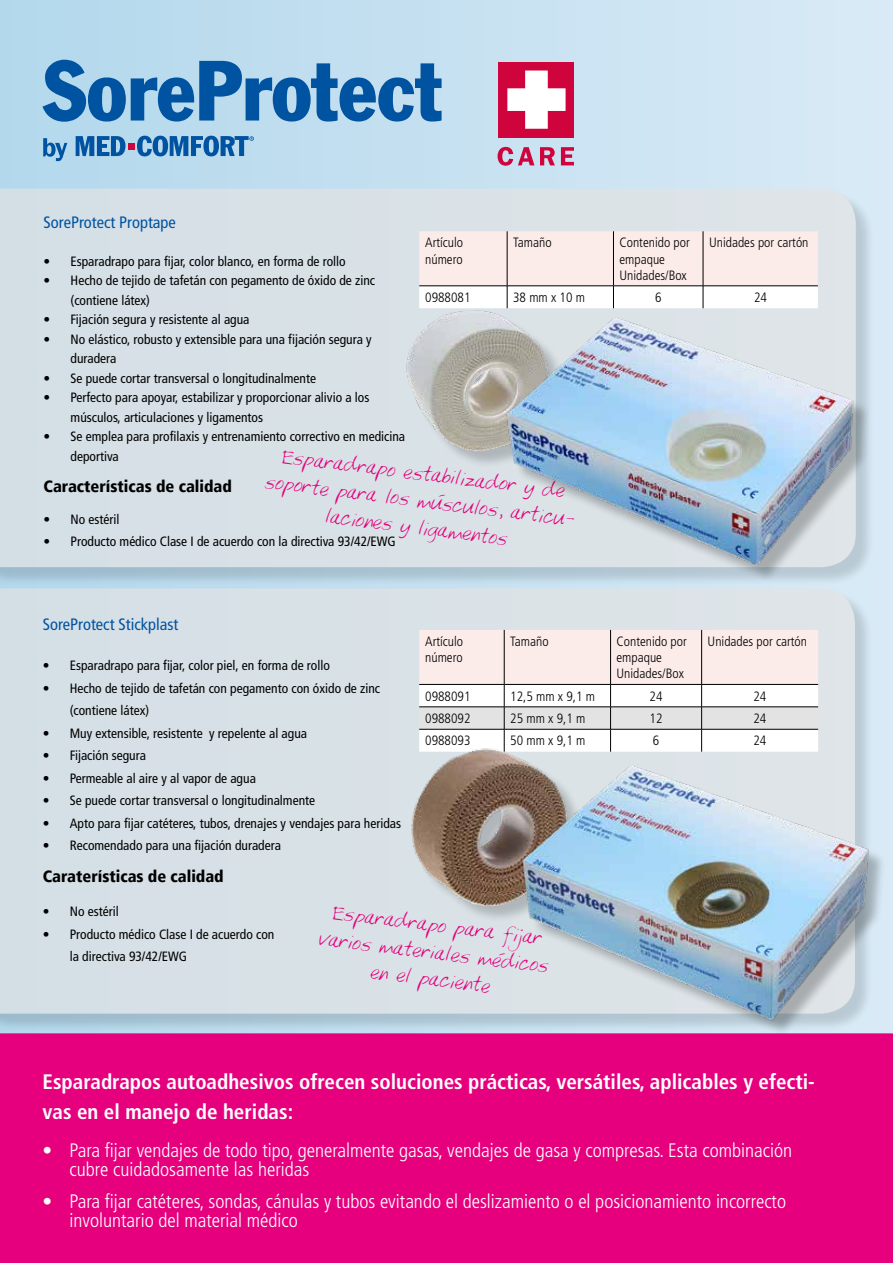
<style>
.page{position:relative;width:893px;height:1263px;background:#fff}
.page>*{position:absolute;margin:0;border:0;box-sizing:border-box;transform-origin:0 0}
.t1{font:22.5px/27px "Kyles Hand";color:#e6007d;text-align:center}
.t2{font:700 condensed 21px/30px "Frutiger LT Pro";color:#fff}
.t3{font:300 condensed 19.5px/19.5px "Frutiger LT Pro";color:#fff}
.t4{font:900 condensed 16.5px "Frutiger LT";color:#000}
.t5{font:condensed 16.5px "Frutiger LT";color:#0053a1}
.t6{font:condensed 13.5px/19.5px "Frutiger LT";color:#000}
.t7{font:300 condensed 13.5px/16.2px "Frutiger LT Pro";color:#000}
</style>
<div class="page">
<div style="left:0;top:0;width:893px;height:1263px;background:linear-gradient(to right,#b3d7ec,#d9eaf6)"></div>
<svg style="left:43px;top:138px;width:24px;height:23px"></svg>
<svg style="left:76px;top:136px;width:178px;height:20px;background:#4e88be"></svg>
<svg style="left:43px;top:60px;width:399px;height:62px;background:#6199c8"></svg>
<svg style="left:498px;top:147px;width:36px;height:19px"></svg>
<svg style="left:540px;top:147px;width:15px;height:18px"></svg>
<svg style="left:561px;top:147px;width:13px;height:18px"></svg>
<div style="left:498px;top:62px;width:76px;height:76px;background:#d0043c"></div>
<svg style="left:507px;top:71px;width:59px;height:58px"></svg>
<div style="left:0;top:191px;width:874px;height:395px;background:#000;opacity:.2"></div>
<div style="left:0;top:189px;width:856px;height:378px;background:#d7e1e6"></div>
<svg style="left:419px;top:231px;width:399px;height:77px"></svg>
<img style="left:374px;top:308px;width:125px;height:181px">
<div style="left:0;top:591px;width:873px;height:441px;background:#000;opacity:.2"></div>
<div style="left:0;top:588px;width:855px;height:426px;background:#d7e1e6"></div>
<svg style="left:419px;top:630px;width:399px;height:121px"></svg>
<img style="left:371px;top:728px;width:238px;height:200px">
<div style="left:0;top:1033px;width:893px;height:230px;background:#e6007d"></div>
<div style="left:509px;top:320px;width:362px;height:262px;background:#000;opacity:.25"></div>
<img style="left:499px;top:302px;width:361px;height:262px">
<div style="left:526px;top:768px;width:360px;height:269px;background:#000;opacity:.25"></div>
<img style="left:514px;top:751px;width:362px;height:277px">
<p class="t5" style="left:44px;top:213px;width:134px">SoreProtect Proptape</p>
<p class="t6" style="left:44px;top:251px;width:304px">• Esparadrapo para fijar, color blanco, en forma de rollo</p>
<p class="t6" style="left:71px;top:271px;width:306px;text-indent:-27px">• Hecho de tejido de tafetán con pegamento de óxido de zinc (contiene látex)</p>
<p class="t6" style="left:44px;top:310px;width:207px">• Fijación segura y resistente al agua</p>
<p class="t6" style="left:71px;top:329px;width:303px;text-indent:-27px">• No elástico, robusto y extensible para una fijación segura y duradera</p>
<p class="t6" style="left:44px;top:368px;width:274px">• Se puede cortar transversal o longitudinalmente</p>
<p class="t6" style="left:71px;top:388px;width:300px;text-indent:-27px">• Perfecto para apoyar, estabilizar y proporcionar alivio a los músculos, articulaciones y ligamentos</p>
<p class="t6" style="left:71px;top:427px;width:336px;text-indent:-27px">• Se emplea para profilaxis y entrenamiento correctivo en medicina deportiva</p>
<p class="t4" style="left:44px;top:476px;width:190px">Características de calidad</p>
<p class="t6" style="left:44px;top:509px;width:77px">• No estéril</p>
<p class="t6" style="left:44px;top:532px;width:354px">• Producto médico Clase I de acuerdo con la directiva 93/42/EWG</p>
<p class="t7" style="left:425px;top:235px;width:40px">Artículo número</p>
<p class="t7" style="left:513px;top:235px;width:40px">Tamaño</p>
<p class="t7" style="left:619px;top:235px;width:72px">Contenido por empaque<br>Unidades/Box</p>
<p class="t7" style="left:709px;top:235px;width:101px">Unidades por cartón</p>
<p class="t7" style="left:425px;top:289px;width:47px">0988081</p>
<p class="t7" style="left:513px;top:289px;width:73px">38 mm x 10 m</p>
<p class="t7" style="left:655px;top:289px;width:8px">6</p>
<p class="t7" style="left:754px;top:289px;width:14px">24</p>
<h1 class="t1" style="left:270px;top:441px;width:313px;rotate:7deg">Esparadrapo estabilizador y de soporte para los músculos, articu&shy;laciones y ligamentos</h1>
<p class="t5" style="left:43px;top:614px;width:137px">SoreProtect Stickplast</p>
<p class="t6" style="left:43px;top:656px;width:289px">• Esparadrapo para fijar, color piel, en forma de rollo</p>
<p class="t6" style="left:70px;top:677px;width:312px;line-height:22.5px;text-indent:-27px">• Hecho de tejido de tafetán con pegamento con óxido de zinc (contiene látex)</p>
<p class="t6" style="left:43px;top:724px;width:266px">• Muy extensible, resistente y repelente al agua</p>
<p class="t6" style="left:43px;top:746px;width:105px">• Fijación segura</p>
<p class="t6" style="left:43px;top:769px;width:215px">• Permeable al aire y al vapor de agua</p>
<p class="t6" style="left:43px;top:791px;width:274px">• Se puede cortar transversal o longitudinalmente</p>
<p class="t6" style="left:43px;top:814px;width:360px">• Apto para fijar catéteres, tubos, drenajes y vendajes para heridas</p>
<p class="t6" style="left:43px;top:836px;width:240px">• Recomendado para una fijación duradera</p>
<p class="t4" style="left:43px;top:866px;width:182px">Caraterísticas de calidad</p>
<p class="t6" style="left:43px;top:902px;width:77px">• No estéril</p>
<p class="t6" style="left:70px;top:923px;width:206px;line-height:22.5px;text-indent:-27px">• Producto médico Clase I de acuerdo con la directiva 93/42/EWG</p>
<p class="t7" style="left:425px;top:633px;width:40px">Artículo número</p>
<p class="t7" style="left:510px;top:633px;width:40px">Tamaño</p>
<p class="t7" style="left:617px;top:633px;width:72px">Contenido por empaque<br>Unidades/Box</p>
<p class="t7" style="left:708px;top:633px;width:101px">Unidades por cartón</p>
<p class="t7" style="left:425px;top:688px;width:47px">0988091</p>
<p class="t7" style="left:510px;top:688px;width:86px">12,5 mm x 9,1 m</p>
<p class="t7" style="left:650px;top:688px;width:14px">24</p>
<p class="t7" style="left:753px;top:688px;width:14px">24</p>
<p class="t7" style="left:425px;top:710px;width:47px">0988092</p>
<p class="t7" style="left:510px;top:710px;width:77px">25 mm x 9,1 m</p>
<p class="t7" style="left:650px;top:710px;width:14px">12</p>
<p class="t7" style="left:753px;top:710px;width:14px">24</p>
<p class="t7" style="left:425px;top:733px;width:47px">0988093</p>
<p class="t7" style="left:510px;top:733px;width:77px">50 mm x 9,1 m</p>
<p class="t7" style="left:653px;top:733px;width:8px">6</p>
<p class="t7" style="left:753px;top:733px;width:14px">24</p>
<h1 class="t1" style="left:324px;top:898px;width:233px;rotate:7deg">Esparadrapo para fijar varios materiales médicos en el paciente</h1>
<h2 class="t2" style="left:43px;top:1067px;width:774px">Esparadrapos autoadhesivos ofrecen soluciones prácticas, versátiles, aplicables y efecti&shy;vas en el manejo de heridas:</h2>
<h3 class="t3" style="left:70px;top:1140px;width:724px;text-indent:-27px">• Para fijar vendajes de todo tipo, generalmente gasas, vendajes de gasa y compresas. Esta combinación cubre cuidadosamente las heridas</h3>
<h3 class="t3" style="left:70px;top:1191px;width:718px;text-indent:-27px">• Para fijar catéteres, sondas, cánulas y tubos evitando el deslizamiento o el posicionamiento incorrecto involuntario del material médico</h3>
</div>
